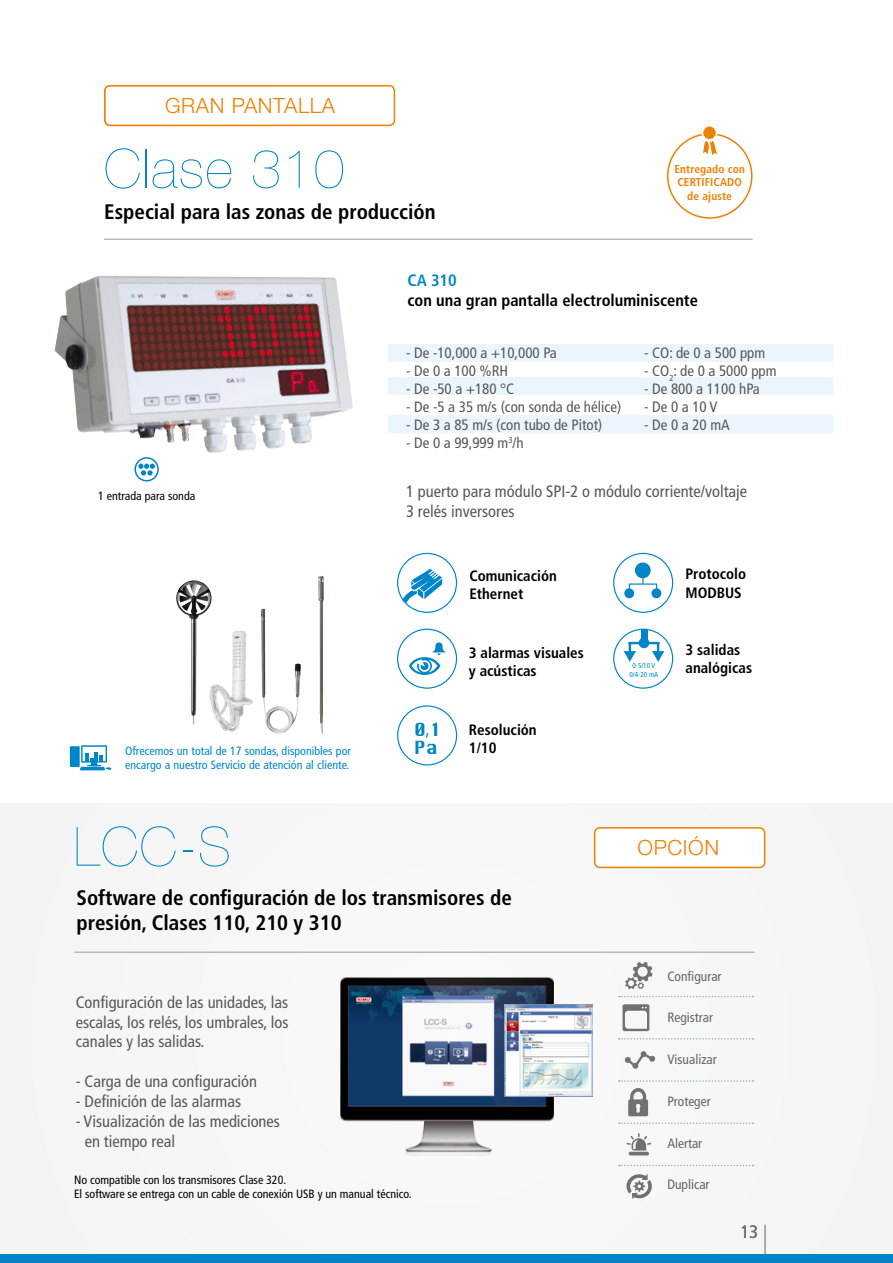
<style>
.page{position:relative;width:893px;height:1263px;background:#fff}
.page>*{position:absolute;margin:0;border:0;box-sizing:border-box;transform-origin:0 0}
.t1{font:200 54px "Helvetica Neue LT Std";letter-spacing:.03em;color:#0086c8}
.t2{font:700 condensed 21px/25.2px "Frutiger LT Std";color:#000}
.t3{font:300 21px "Helvetica Neue LT Std";letter-spacing:.03em;color:#ee7f00}
.t4{font:300 condensed 20.7px "Frutiger LT Std";color:#0086c8}
.t5{font:condensed 18px "Frutiger LT Std";color:#707172}
.t6{font:17.7px/17.7px "Krungthep";color:#0086c8}
.t7{font:condensed 16.5px/19.8px "Frutiger LT Std";color:#58585a}
.t8{font:700 condensed 16.5px "Frutiger LT Std";color:#000}
.t9{font:700 condensed 16.5px "Frutiger LT Std";color:#0086c8}
.t10{font:condensed 15px "Frutiger LT Std";color:#58585a}
.t11{font:700 condensed 15px/18px "Frutiger LT Std";color:#000}
.t12{font:condensed 13.5px "Frutiger LT Std";color:#646567}
.t13{font:condensed 12px/14.4px "Frutiger LT Std";color:#000}
.t14{font:condensed 12px/13.5px "Frutiger LT Std";color:#0086c8}
.t15{font:700 condensed 11.4px/13.6px "Frutiger LT Std";letter-spacing:.01em;color:#ee7f00;text-align:center}
.t16{font:condensed 7.2px/8.4px "Frutiger LT Std";color:#0086c8;text-align:center}
</style>
<div class="page">
<div style="left:0;top:804px;width:893px;height:459px;background:#f6f6f6"></div>
<hr style="left:765px;top:1225px;width:1px;height:38px;background:#646567">
<img style="left:340px;top:978px;width:214px;height:178px">
<img style="left:505px;top:1004px;width:88px;height:92px">
<div style="left:0;top:1254px;width:893px;height:9px;background:#0086c8"></div>
<svg style="left:619px;top:996px;width:134px;height:1px"></svg>
<svg style="left:619px;top:1038px;width:134px;height:1px"></svg>
<svg style="left:619px;top:1080px;width:134px;height:2px"></svg>
<svg style="left:619px;top:1165px;width:134px;height:1px"></svg>
<svg style="left:619px;top:1122px;width:134px;height:2px"></svg>
<svg style="left:625px;top:1051px;width:30px;height:18px"></svg>
<hr style="left:629px;top:1152px;width:20px;height:3px;background:#707172;border-radius:2px">
<svg style="left:627px;top:1133px;width:24px;height:17px"></svg>
<svg style="left:625px;top:962px;width:28px;height:27px"></svg>
<svg style="left:626px;top:1174px;width:26px;height:25px"></svg>
<svg style="left:622px;top:1004px;width:27px;height:27px"></svg>
<svg style="left:628px;top:1088px;width:20px;height:28px"></svg>
<img style="left:176px;top:580px;width:36px;height:144px">
<img style="left:318px;top:576px;width:6px;height:158px">
<img style="left:196px;top:620px;width:57px;height:112px">
<img style="left:261px;top:609px;width:40px;height:125px">
<svg style="left:70px;top:745px;width:41px;height:25px"></svg>
<img style="left:54px;top:276px;width:299px;height:177px">
<div style="left:397px;top:553px;width:60px;height:60px;border:1px solid #0086c8;border-radius:50%"></div>
<svg style="left:402px;top:569px;width:40px;height:34px"></svg>
<div style="left:397px;top:705px;width:60px;height:60px;border:1px solid #0086c8;border-radius:50%"></div>
<div style="left:397px;top:629px;width:60px;height:60px;border:1px solid #0086c8;border-radius:50%"></div>
<svg style="left:409px;top:642px;width:36px;height:33px"></svg>
<div style="left:613px;top:553px;width:60px;height:60px;border:1px solid #0086c8;border-radius:50%"></div>
<div style="left:625px;top:589px;width:8px;height:8px;background:#0086c8;border-radius:50%"></div>
<div style="left:624px;top:588px;width:10px;height:10px;border:2px solid #0086c8;border-radius:50%"></div>
<div style="left:636px;top:563px;width:14px;height:14px;background:#0086c8;border-radius:50%"></div>
<div style="left:635px;top:562px;width:16px;height:16px;border:2px solid #0086c8;border-radius:50%"></div>
<div style="left:652px;top:589px;width:9px;height:8px;background:#0086c8;border-radius:50%"></div>
<div style="left:651px;top:588px;width:10px;height:10px;border:2px solid #0086c8;border-radius:50%"></div>
<hr style="left:629px;top:583px;width:28px;height:2px;background:#0086c8">
<div style="left:613px;top:629px;width:60px;height:60px;border:1px solid #0086c8;border-radius:50%"></div>
<div style="left:641px;top:629px;width:6px;height:15px;background:#0086c8"></div>
<div style="left:639px;top:637px;width:10px;height:11px;background:#0086c8;border-radius:50%"></div>
<svg style="left:623px;top:642px;width:18px;height:20px"></svg>
<svg style="left:647px;top:642px;width:18px;height:20px"></svg>
<svg style="left:135px;top:458px;width:23px;height:23px"></svg>
<div style="left:134px;top:457px;width:25px;height:24px;border:2px solid #0086c8;border-radius:50%"></div>
<svg style="left:138px;top:464px;width:17px;height:12px"></svg>
<div style="left:388px;top:344px;width:445px;height:18px;background:#ebf6fc"></div>
<div style="left:388px;top:377px;width:445px;height:18px;background:#ebf6fc"></div>
<div style="left:388px;top:415px;width:445px;height:18px;background:#ebf6fc"></div>
<hr style="left:74px;top:952px;width:681px;height:1px;background:#9c9e9f">
<hr style="left:104px;top:239px;width:649px;height:1px;background:#9c9e9f">
<div style="left:595px;top:828px;width:170px;height:39px;background:#fff;border-radius:5px"></div>
<div style="left:594px;top:827px;width:171px;height:41px;border:2px solid #ee7f00;border-radius:5px"></div>
<div style="left:104px;top:85px;width:291px;height:41px;border:2px solid #ee7f00;border-radius:5px"></div>
<div style="left:667px;top:133px;width:85px;height:86px;border:2px solid #ee7f00;border-radius:50%"></div>
<svg style="left:701px;top:126px;width:17px;height:29px"></svg>
<p class="t3" style="left:165px;top:93px;width:171px">GRAN PANTALLA</p>
<p class="t3" style="left:128px;top:93px;width:122px">BLABL BLA</p>
<h1 class="t1" style="left:104px;top:137px;width:242px">Clase 310</h1>
<p class="t2" style="left:104px;top:199px;width:333px">Especial para las zonas de producción</p>
<p class="t15" style="left:674px;top:162px;width:72px">Entregado con<br>CERTIFICADO de ajuste</p>
<p class="t13" style="left:98px;top:489px;width:99px">1 entrada para sonda</p>
<p class="t14" style="left:125px;top:744px;width:227px">Ofrecemos un total de 17 sondas, disponibles por encargo a nuestro Servicio de atención al cliente.</p>
<p class="t9" style="left:407px;top:271px;width:51px">CA 310</p>
<p class="t8" style="left:407px;top:290px;width:292px">con una gran pantalla electroluminiscente</p>
<p class="t10" style="left:406px;top:344px;width:152px">- De -10,000 a +10,000 Pa</p>
<p class="t10" style="left:406px;top:362px;width:104px">- De 0 a 100 %RH</p>
<p class="t10" style="left:406px;top:380px;width:110px">- De -50 a +180 °C</p>
<p class="t10" style="left:406px;top:398px;width:217px">- De -5 a 35 m/s (con sonda de hélice)</p>
<p class="t10" style="left:406px;top:416px;width:198px">- De 3 a 85 m/s (con tubo de Pitot)</p>
<p class="t10" style="left:406px;top:434px;width:119px">- De 0 a 99,999 m<sup>3</sup>/h</p>
<p class="t10" style="left:644px;top:344px;width:123px">- CO: de 0 a 500 ppm</p>
<p class="t10" style="left:644px;top:362px;width:134px">- CO<sub>2</sub>: de 0 a 5000 ppm</p>
<p class="t10" style="left:644px;top:380px;width:117px">- De 800 a 1100 hPa</p>
<p class="t10" style="left:644px;top:398px;width:75px">- De 0 a 10 V</p>
<p class="t10" style="left:644px;top:416px;width:87px">- De 0 a 20 mA</p>
<p class="t7" style="left:406px;top:482px;width:343px">1 puerto para módulo SPI-2 o módulo corriente/voltaje<br>3 relés inversores</p>
<p class="t6" style="left:414px;top:721px;width:29px">0 1<br>Pa</p>
<p class="t4" style="left:425px;top:716px;width:6px">,</p>
<p class="t11" style="left:469px;top:567px;width:89px">Comunicación<br>Ethernet</p>
<p class="t11" style="left:469px;top:644px;width:117px">3 alarmas visuales y acústicas</p>
<p class="t11" style="left:469px;top:721px;width:69px">Resolución<br>1/10</p>
<p class="t16" style="left:629px;top:662px;width:30px">0-5/10 V<br>0/4-20 mA</p>
<p class="t11" style="left:685px;top:565px;width:62px">Protocolo<br>MODBUS</p>
<p class="t11" style="left:685px;top:641px;width:68px">3 salidas analógicas</p>
<h1 class="t1" style="left:74px;top:815px;width:159px">LCC-S</h1>
<p class="t2" style="left:77px;top:885px;width:437px">Software de configuración de los transmisores de presión, Clases 110, 210 y 310</p>
<p class="t7" style="left:76px;top:992px;width:214px;text-align:justify">Configuración de las unidades, las escalas, los relés, los umbrales, los canales y las salidas.</p>
<p class="t7" style="left:76px;top:1071px;width:183px">- Carga de una configuración</p>
<p class="t7" style="left:76px;top:1091px;width:167px">- Definición de las alarmas</p>
<p class="t7" style="left:85px;top:1111px;width:197px;text-indent:-9px">- Visualización de las mediciones en tiempo real</p>
<p class="t13" style="left:74px;top:1173px;width:337px">No compatible con los transmisores Clase 320.<br>El software se entrega con un cable de conexión USB y un manual técnico.</p>
<p class="t3" style="left:637px;top:835px;width:83px">OPCIÓN</p>
<p class="t12" style="left:667px;top:968px;width:56px">Configurar</p>
<p class="t12" style="left:667px;top:1010px;width:47px">Registrar</p>
<p class="t12" style="left:667px;top:1051px;width:51px">Visualizar</p>
<p class="t12" style="left:667px;top:1093px;width:45px">Proteger</p>
<p class="t12" style="left:667px;top:1135px;width:36px">Alertar</p>
<p class="t12" style="left:667px;top:1177px;width:44px">Duplicar</p>
<p class="t5" style="left:741px;top:1221px;width:19px">13</p>
</div>
